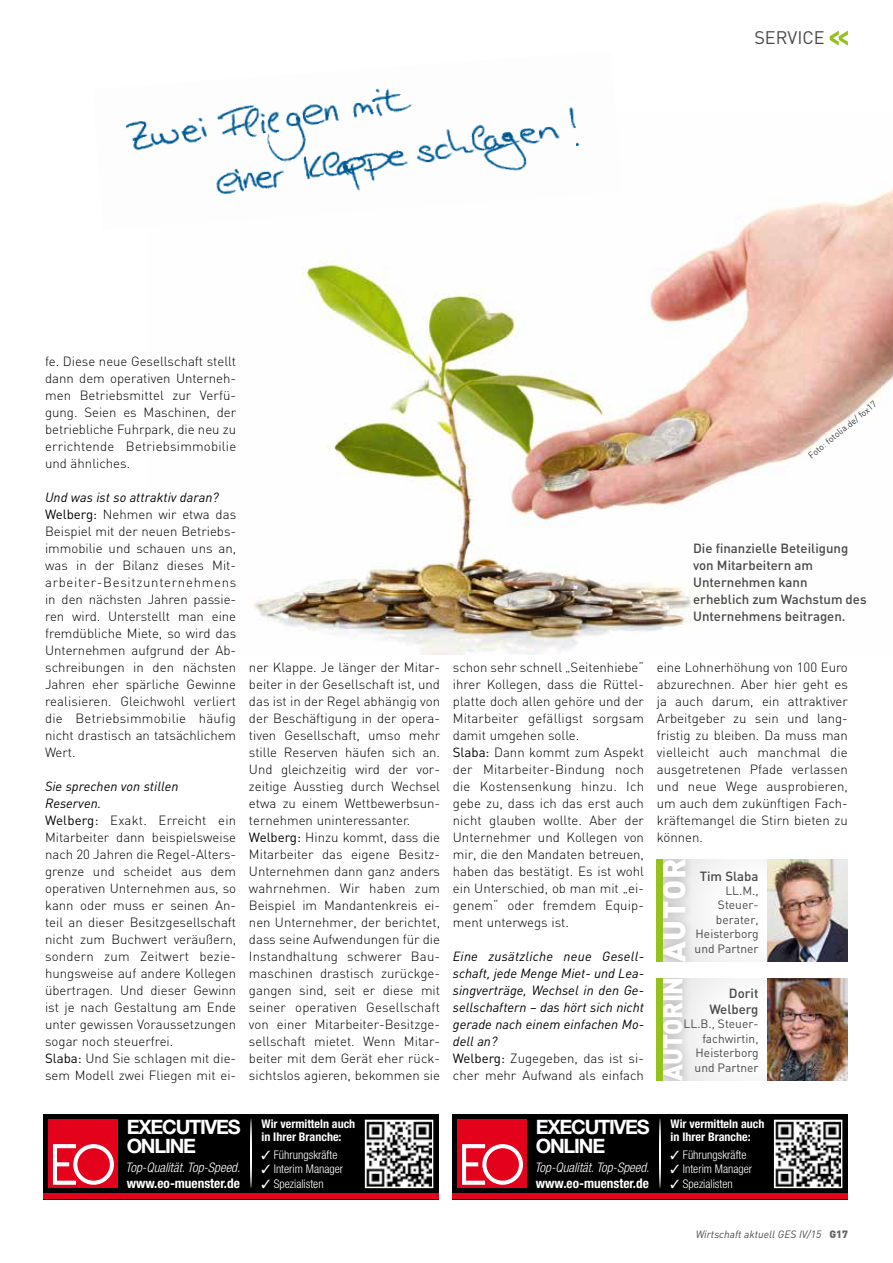
<style>
.page{position:relative;width:893px;height:1263px;background:#fff}
.page>*{position:absolute;margin:0;border:0;box-sizing:border-box;transform-origin:0 0}
.t1{font:900 31.5px "DIN";letter-spacing:.03em;color:#fff}
.t2{font:900 27px "DIN";letter-spacing:-.02em;color:#fff;scale:.95 1}
.t3{font:700 19.8px/19.5px "Helvetica Neue LT Pro";letter-spacing:-.06em;color:#fff}
.t4{font:18px "DIN";color:#484847}
.t5{font:700 condensed 13.35px "Helvetica Neue LT Std";color:#fff}
.t6{font:300 13.2px/17px "DIN";color:#000}
.t7{font:italic 13.2px/17px "DIN";color:#000}
.t8{font:500 13.2px/17px "DIN";color:#484847}
.t9{font:italic 300 condensed 13.2px "Helvetica Neue LT Std";color:#fff}
.t10{font:12px/14.4px "DIN";color:#484847;text-align:right}
.t11{font:300 condensed 11.85px "Helvetica Neue LT Std";color:#fff}
.t12{font:700 condensed 11.85px/12.9px "Helvetica Neue LT Std";color:#fff}
.t13{font:italic 10.5px "DIN";color:#484847}
.t14{font:300 9px "DIN";color:#000}
.s1{font-weight:400;font-style:italic}
.s2{font-weight:400}
.s3{font-style:normal}
.s4{font-weight:300;font-style:normal}
.s5{font-weight:900;font-style:normal;color:#626261}
</style>
<div class="page">
<svg style="left:830px;top:31px;width:18px;height:15px"></svg>
<img style="left:253px;top:188px;width:640px;height:467px">
<div style="left:43px;top:1114px;width:396px;height:85px;background:#000"></div>
<div style="left:49px;top:1120px;width:69px;height:68px;background:#e3011b"></div>
<svg style="left:53px;top:1144px;width:61px;height:41px"></svg>
<svg style="left:365px;top:1120px;width:68px;height:68px;background:#929392"></svg>
<svg style="left:251px;top:1118px;width:1px;height:70px"></svg>
<div style="left:43px;top:1194px;width:396px;height:5px;background:#e4031c"></div>
<img style="left:125px;top:88px;width:496px;height:142px">
<div style="left:452px;top:1114px;width:396px;height:85px;background:#000"></div>
<div style="left:458px;top:1120px;width:69px;height:68px;background:#e3011b"></div>
<svg style="left:462px;top:1144px;width:61px;height:41px"></svg>
<svg style="left:774px;top:1120px;width:68px;height:68px;background:#939393"></svg>
<svg style="left:660px;top:1118px;width:1px;height:70px"></svg>
<div style="left:452px;top:1194px;width:396px;height:5px;background:#e4031c"></div>
<div style="left:657px;top:859px;width:191px;height:102px;background:#fbfbfb"></div>
<div style="left:657px;top:859px;width:38px;height:102px;background:#000;opacity:.25"></div>
<img style="left:767px;top:859px;width:81px;height:102px">
<div style="left:657px;top:859px;width:6px;height:102px;background:#94c11a"></div>
<div style="left:657px;top:978px;width:191px;height:102px;background:#fafafa"></div>
<div style="left:657px;top:978px;width:35px;height:102px;background:#000;opacity:.25"></div>
<img style="left:767px;top:978px;width:81px;height:102px">
<div style="left:657px;top:978px;width:6px;height:102px;background:#94c11a"></div>
<h3 class="t4" style="left:754px;top:26px;width:72px">SERVICE</h3>
<p class="t6" style="left:45px;top:352px;width:193px;text-align:justify">fe. Diese neue Gesellschaft stellt dann dem operativen Unterneh&shy;men Betriebsmittel zur Verfü&shy;gung. Seien es Maschinen, der betriebliche Fuhrpark, die neu zu errichtende Betriebsimmobilie und ähnliches.</p>
<p class="t6" style="left:45px;top:488px;width:193px"><span class="s1">Und was ist so attraktiv daran?<br></span><span class="s2">Welberg:</span> Nehmen wir etwa das<br>Beispiel mit der neuen Betriebs&shy;immobilie und schauen uns an, was in der Bilanz dieses Mit&shy;arbeiter-Besitzunternehmens in den nächsten Jahren passie&shy;ren wird. Unterstellt man eine fremdübliche Miete, so wird das<br>Unternehmen aufgrund der Ab&shy;schreibungen in den nächsten<br>Jahren eher spärliche Gewinne realisieren. Gleichwohl verliert die Betriebsimmobilie häufig nicht drastisch an tatsächlichem<br>Wert.</p>
<p class="t6" style="left:45px;top:778px;width:193px"><span class="s1">Sie sprechen von stillen<br>Reserven.<br></span><span class="s2">Welberg:</span> Exakt. Erreicht ein<br>Mitarbeiter dann beispielsweise nach 20 Jahren die Regel-Alters&shy;grenze und scheidet aus dem operativen Unternehmen aus, so kann oder muss er seinen An&shy;teil an dieser Besitzgesellschaft nicht zum Buchwert veräußern, sondern zum Zeitwert bezie&shy;hungsweise auf andere Kollegen übertragen. Und dieser Gewinn ist je nach Gestaltung am Ende unter gewissen Voraussetzungen sogar noch steuerfrei.<br><span class="s2">Slaba:</span> Und Sie schlagen mit die&shy;sem Modell zwei Fliegen mit ei-</p>
<p class="t14" style="left:806px;top:452px;width:86px;rotate:-39deg">Foto: fotolia.de/ fox17</p>
<p class="t8" style="left:693px;top:539px;width:175px">Die finanzielle Beteiligung von Mitarbeitern am<br>Unternehmen kann erheblich zum Wachstum des<br>Unternehmens beitragen.</p>
<p class="t6" style="left:249px;top:658px;width:193px">ner Klappe. Je länger der Mitar&shy;beiter in der Gesellschaft ist, und das ist in der Regel abhängig von der Beschäftigung in der opera&shy;tiven Gesellschaft, umso mehr stille Reserven häufen sich an.<br>Und gleichzeitig wird der vor&shy;zeitige Ausstieg durch Wechsel etwa zu einem Wettbewerbsun&shy;ternehmen uninteressanter.<br><span class="s2">Welberg:</span> Hinzu kommt, dass die<br>Mitarbeiter das eigene Besitz-<br>Unternehmen dann ganz anders wahrnehmen. Wir haben zum<br>Beispiel im Mandantenkreis ei&shy;nen Unternehmer, der berichtet, dass seine Aufwendungen für die<br>Instandhaltung schwerer Bau&shy;maschinen drastisch zurückge&shy;gangen sind, seit er diese mit seiner operativen Gesellschaft von einer Mitarbeiter-Besitzge&shy;sellschaft mietet. Wenn Mitar&shy;beiter mit dem Gerät eher rück&shy;sichtslos agieren, bekommen sie</p>
<p class="t6" style="left:453px;top:658px;width:193px">schon sehr schnell „Seitenhiebe“ ihrer Kollegen, dass die Rüttel&shy;platte doch allen gehöre und der<br>Mitarbeiter gefälligst sorgsam damit umgehen solle.<br><span class="s2">Slaba:</span> Dann kommt zum Aspekt der Mitarbeiter-Bindung noch die Kostensenkung hinzu. Ich gebe zu, dass ich das erst auch nicht glauben wollte. Aber der<br>Unternehmer und Kollegen von mir, die den Mandaten betreuen, haben das bestätigt. Es ist wohl ein Unterschied, ob man mit „ei&shy;genem“ oder fremdem Equip&shy;ment unterwegs ist.</p>
<p class="t7" style="left:453px;top:947px;width:193px">Eine zusätzliche neue Gesell&shy;schaft, jede Menge Miet- und Lea&shy;singverträge, Wechsel in den Ge&shy;sellschaftern – das hört sich nicht gerade nach einem einfachen Mo&shy;dell an?<br><span class="s3">Welberg:</span> <span class="s4">Zugegeben, das ist si&shy;cher mehr Aufwand als einfach</span></p>
<p class="t6" style="left:657px;top:658px;width:193px;text-align:justify">eine Lohnerhöhung von 100 Euro abzurechnen. Aber hier geht es ja auch darum, ein attraktiver Arbeitgeber zu sein und lang&shy;fristig zu bleiben. Da muss man vielleicht auch manchmal die ausgetretenen Pfade verlassen und neue Wege ausprobieren, um auch dem zukünftigen Fach&shy;kräftemangel die Stirn bieten zu können.</p>
<h1 class="t1" style="left:653px;top:962px;width:105px;rotate:-90deg">AUTOR</h1>
<p class="t8" style="left:700px;top:867px;width:60px">Tim Slaba</p>
<p class="t10" style="left:695px;top:883px;width:65px">LL.M.,<br>Steuer&shy;berater,<br>Heisterborg und Partner</p>
<h2 class="t2" style="left:655px;top:1081px;width:111px;rotate:-90deg">AUTORIN</h2>
<p class="t8" style="left:709px;top:985px;width:51px;line-height:15.9px;text-align:right">Dorit<br>Welberg</p>
<p class="t10" style="left:684px;top:1017px;width:76px">LL.B., Steuer&shy;fachwirtin,<br>Heisterborg und Partner</p>
<h3 class="t3" style="left:127px;top:1116px;width:116px">EXECUTIVES<br>ONLINE</h3>
<p class="t5" style="left:127px;top:1175px;width:115px">www.eo-muenster.de</p>
<p class="t9" style="left:126px;top:1159px;width:116px">Top-Qualität. Top-Speed.</p>
<p class="t12" style="left:261px;top:1117px;width:95px">Wir vermitteln auch in Ihrer Branche:</p>
<p class="t11" style="left:261px;top:1148px;width:77px">✓ Führungskräfte</p>
<p class="t11" style="left:261px;top:1162px;width:83px">✓ Interim Manager</p>
<p class="t11" style="left:261px;top:1177px;width:64px">✓ Spezialisten</p>
<h3 class="t3" style="left:536px;top:1116px;width:116px">EXECUTIVES<br>ONLINE</h3>
<p class="t5" style="left:536px;top:1175px;width:115px">www.eo-muenster.de</p>
<p class="t9" style="left:535px;top:1159px;width:116px">Top-Qualität. Top-Speed.</p>
<p class="t12" style="left:671px;top:1117px;width:95px">Wir vermitteln auch in Ihrer Branche:</p>
<p class="t11" style="left:671px;top:1148px;width:77px">✓ Führungskräfte</p>
<p class="t11" style="left:671px;top:1162px;width:83px">✓ Interim Manager</p>
<p class="t11" style="left:671px;top:1177px;width:64px">✓ Spezialisten</p>
<p class="t13" style="left:696px;top:1227px;width:154px">Wirtschaft aktuell GES IV/15 <span class="s5">G17</span></p>
</div>
